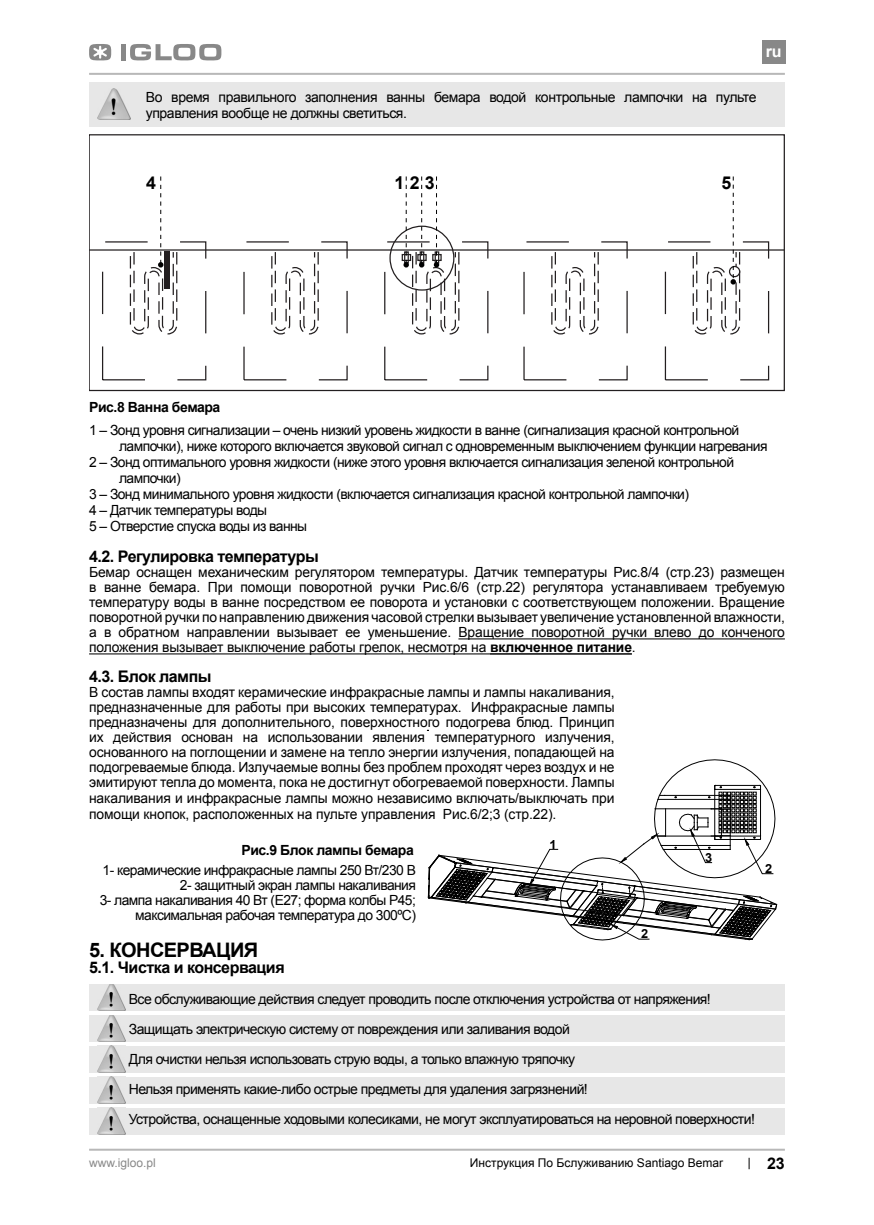
<style>
.page{position:relative;width:874px;height:1225px;background:#fff}
.page>*{position:absolute;margin:0;border:0;box-sizing:border-box;transform-origin:0 0}
.t1{font:700 20px "Arial";letter-spacing:-.03em;color:#000}
.t2{font:700 17.8px "Arial";color:#000}
.t3{font:700 16px "Arial";letter-spacing:-.03em;color:#000}
.t4{font:700 16px "Arial";color:#fff}
.t5{font:14px/15px "Arial";letter-spacing:-.04em;color:#000;text-align:justify}
.t6{font:700 14px "Arial";letter-spacing:-.03em;color:#000}
.t7{font:700 12.6px "Arial";color:#000}
.t8{font:12px "Arial";color:#000}
.t9{font:12px "Arial";color:#888}
.s1{font-weight:700}
</style>
<div class="page">
<hr style="left:89px;top:73px;width:695px;height:2px;background:#b8b8b8">
<div style="left:761px;top:40px;width:23px;height:23px;background:#888"></div>
<hr style="left:89px;top:1148px;width:695px;height:2px;background:#b8b8b8">
<svg style="left:748px;top:1157px;width:1px;height:12px"></svg>
<svg style="left:89px;top:44px;width:22px;height:17px"></svg>
<div style="left:121px;top:44px;width:5px;height:16px;background:#888"></div>
<svg style="left:130px;top:44px;width:91px;height:17px"></svg>
<hr style="left:458px;top:638px;width:326px;height:1px;background:#000">
<hr style="left:89px;top:653px;width:400px;height:1px;background:#000">
<hr style="left:489px;top:653px;width:142px;height:1px;background:#000">
<div style="left:102px;top:241px;width:104px;height:139px;border:1px dashed #231f20"></div>
<svg style="left:271px;top:252px;width:48px;height:83px"></svg>
<div style="left:384px;top:241px;width:104px;height:139px;border:1px dashed #231f20"></div>
<svg style="left:551px;top:252px;width:48px;height:83px"></svg>
<div style="left:664px;top:241px;width:104px;height:139px;border:1px dashed #231f20"></div>
<div style="left:401px;top:254px;width:10px;height:7px;border:1px solid #231f20"></div>
<div style="left:89px;top:135px;width:695px;height:256px;border:1px solid #231f20"></div>
<hr style="left:89px;top:249px;width:694px;height:2px;background:#231f20">
<svg style="left:129px;top:176px;width:49px;height:159px"></svg>
<svg style="left:403px;top:176px;width:57px;height:159px"></svg>
<svg style="left:691px;top:176px;width:49px;height:159px"></svg>
<svg style="left:427px;top:759px;width:350px;height:182px"></svg>
<div style="left:89px;top:82px;width:695px;height:45px;background:#e7e7e7"></div>
<img style="left:97px;top:89px;width:33px;height:31px">
<div style="left:89px;top:984px;width:695px;height:26px;background:#e7e7e7"></div>
<div style="left:89px;top:1015px;width:695px;height:26px;background:#e7e7e7"></div>
<div style="left:89px;top:1046px;width:695px;height:26px;background:#e7e7e7"></div>
<div style="left:89px;top:1076px;width:695px;height:27px;background:#e7e7e7"></div>
<div style="left:89px;top:1107px;width:695px;height:27px;background:#e7e7e7"></div>
<img style="left:97px;top:984px;width:28px;height:26px">
<img style="left:97px;top:1015px;width:28px;height:26px">
<img style="left:97px;top:1046px;width:28px;height:26px">
<img style="left:97px;top:1077px;width:28px;height:26px">
<img style="left:97px;top:1107px;width:28px;height:27px">
<p class="t4" style="left:765px;top:42px;width:17px">ru</p>
<p class="t5" style="left:146px;top:89px;width:612px;line-height:16px">Во время правильного заполнения ванны бемара водой контрольные лампочки на пульте управления вообще не должны светиться.</p>
<p class="t2" style="left:146px;top:173px;width:11px">4</p>
<p class="t2" style="left:394px;top:173px;width:42px">123</p>
<p class="t2" style="left:721px;top:173px;width:11px">5</p>
<p class="t6" style="left:89px;top:400px;width:133px">Рис.8 Ванна бемара</p>
<p class="t5" style="left:89px;top:423px;width:651px">1 – Зонд уровня сигнализации – очень низкий уровень жидкости в ванне (сигнализация красной контрольной</p>
<p class="t5" style="left:119px;top:439px;width:649px">лампочки), ниже которого включается звуковой сигнал с одновременным выключением функции нагревания</p>
<p class="t5" style="left:89px;top:455px;width:646px">2 – Зонд оптимального уровня жидкости (ниже этого уровня включается сигнализация зеленой контрольной</p>
<p class="t5" style="left:119px;top:471px;width:63px">лампочки)</p>
<p class="t5" style="left:89px;top:487px;width:601px">3 – Зонд минимального уровня жидкости (включается сигнализация красной контрольной лампочки)</p>
<p class="t5" style="left:89px;top:503px;width:179px">4 – Датчик температуры воды</p>
<p class="t5" style="left:89px;top:519px;width:219px">5 – Отверстие спуска воды из ванны</p>
<p class="t3" style="left:89px;top:548px;width:231px">4.2. Регулировка температуры</p>
<p class="t5" style="left:89px;top:565px;width:697px">Бемар оснащен механическим регулятором температуры. Датчик температуры Рис.8/4 (стр.23) размещен в ванне бемара. При помощи поворотной ручки Рис.6/6 (стр.22) регулятора устанавливаем требуемую температуру воды в ванне посредством ее поворота и установки с соответствующем положении. Вращение поворотной ручки по направлению движения часовой стрелки вызывает увеличение установленной влажности, а в обратном направлении вызывает ее уменьшение. Вращение поворотной ручки влево до конченого положения вызывает выключение работы грелок, несмотря на <span class="s1">включенное питание</span>.</p>
<p class="t3" style="left:89px;top:668px;width:124px">4.3. Блок лампы</p>
<p class="t5" style="left:89px;top:685px;width:526px">В состав лампы входят керамические инфракрасные лампы и лампы накаливания, предназначенные для работы при высоких температурах. Инфракрасные лампы предназначены для дополнительного, поверхностного подогрева блюд. Принцип их действия основан на использовании явления температурного излучения, основанного на поглощении и замене на тепло энергии излучения, попадающей на подогреваемые блюда. Излучаемые волны без проблем проходят через воздух и не эмитируют тепла до момента, пока не достигнут обогреваемой поверхности. Лампы накаливания и инфракрасные лампы можно независимо включать/выключать при помощи кнопок, расположенных на пульте управления Рис.6/2;3 (стр.22).</p>
<p class="t6" style="left:241px;top:842px;width:174px">Рис.9 Блок лампы бемара</p>
<p class="t5" style="left:100px;top:862px;width:317px;text-align:right">1- керамические инфракрасные лампы 250 Вт/230 В 2- защитный экран лампы накаливания<br>3- лампа накаливания 40 Вт (E27; форма колбы P45; максимальная рабочая температура до 300ºC)</p>
<p class="t7" style="left:549px;top:837px;width:9px">1</p>
<p class="t7" style="left:640px;top:927px;width:9px">2</p>
<p class="t7" style="left:704px;top:851px;width:9px">3</p>
<h1 class="t1" style="left:89px;top:939px;width:170px">5. КОНСЕРВАЦИЯ</h1>
<p class="t3" style="left:89px;top:959px;width:197px">5.1. Чистка и консервация</p>
<p class="t5" style="left:129px;top:984px;width:627px;line-height:30px;text-align:left">Все обслуживающие действия следует проводить после отключения устройства от напряжения!<br>Защищать электрическую систему от повреждения или заливания водой<br>Для очистки нельзя использовать струю воды, а только влажную тряпочку<br>Нельзя применять какие-либо острые предметы для удаления загрязнений!<br>Устройства, оснащенные ходовыми колесиками, не могут эксплуатироваться на неровной поверхности!</p>
<p class="t7" style="left:764px;top:861px;width:9px">2</p>
<p class="t9" style="left:89px;top:1156px;width:68px">www.igloo.pl</p>
<p class="t8" style="left:469px;top:1156px;width:254px">Инструкция По Бслуживанию Santiago Bemar</p>
<p class="t3" style="left:766px;top:1154px;width:19px">23</p>
</div>
